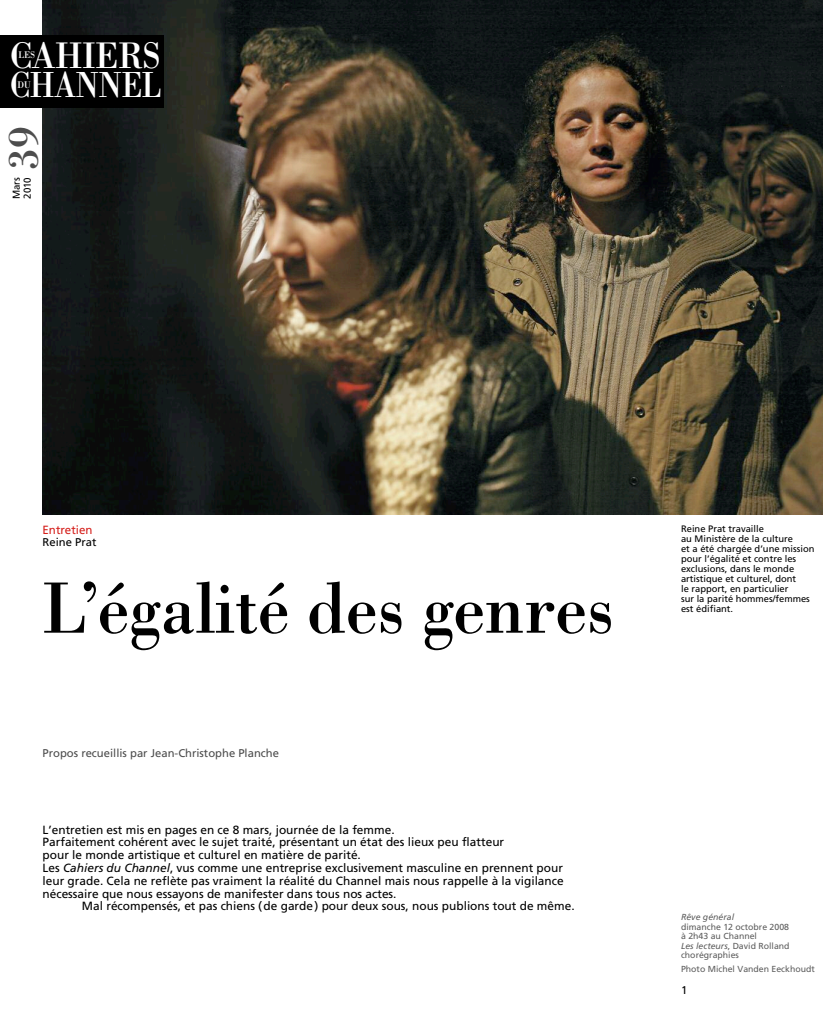
<style>
.page{position:relative;width:839px;height:1026px;background:#fff}
.page>*{position:absolute;margin:0;border:0;box-sizing:border-box;transform-origin:0 0}
.t1{font:75px "Bodoni";letter-spacing:-.005em;color:#000;scale:.95 1}
.t2{font:45px "Bodoni";color:#4d4d4d}
.t3{font:38.12px "Bodoni";letter-spacing:-.02em;color:#fff;scale:.92 1}
.t4{font:37.38px "Bodoni";letter-spacing:-.005em;color:#fff;scale:.85 1}
.t5{font:11.88px/12.8px "Frutiger";color:#000}
.t6{font:11.88px "Frutiger";color:#d51f1b}
.t7{font:11.25px "Frutiger";color:#4d4d4d}
.t8{font:11.25px "Frutiger";color:#000}
.t9{font:10px/10.8px "Frutiger";color:#000}
.t10{font:10px "Bodoni";color:#fff;scale:.92 1}
.t11{font:9.38px/10.1px "Frutiger";color:#000}
.t12{font:8.75px/9.4px "Frutiger";color:#5e5e5e}
.t13{font:italic 8.75px "Frutiger";color:#5e5e5e}
.s1{font-style:italic}
</style>
<div class="page">
<img style="left:43px;top:0;width:779px;height:514px">
<div style="left:0;top:35px;width:164px;height:73px;background:#000"></div>
<h3 class="t3" style="left:10px;top:32px;width:166px">CAHIERS</h3>
<h3 class="t4" style="left:10px;top:62px;width:180px">CHANNEL</h3>
<p class="t10" style="left:18px;top:49px;width:20px">LES</p>
<p class="t10" style="left:17px;top:78px;width:16px">DU</p>
<h2 class="t2" style="left:-4px;top:170px;width:45px;rotate:-90deg">39</h2>
<p class="t9" style="left:11px;top:199px;width:24px;rotate:-90deg">Mars<br>2010</p>
<p class="t6" style="left:43px;top:522px;width:51px">Entretien</p>
<p class="t8" style="left:43px;top:535px;width:55px">Reine Prat</p>
<h1 class="t1" style="left:43px;top:562px;width:603px">L’égalité des genres</h1>
<p class="t7" style="left:43px;top:746px;width:238px">Propos recueillis par Jean-Christophe Planche</p>
<p class="t5" style="left:43px;top:823px;width:522px">L’entretien est mis en pages en ce 8 mars, journée de la femme.<br>Parfaitement cohérent avec le sujet traité, présentant un état des lieux peu flatteur<br>pour le monde artistique et culturel en matière de parité.<br>Les <span class="s1">Cahiers du Channel</span>, vus comme une entreprise exclusivement masculine en prennent pour leur grade. Cela ne reflète pas vraiment la réalité du Channel mais nous rappelle à la vigilance nécessaire que nous essayons de manifester dans tous nos actes.</p>
<p class="t5" style="left:82px;top:899px;width:494px">Mal récompensés, et pas chiens (de garde) pour deux sous, nous publions tout de même.</p>
<p class="t11" style="left:680px;top:523px;width:135px">Reine Prat travaille<br>au Ministère de la culture<br>et a été chargée d’une mission pour l’égalité et contre les exclusions, dans le monde artistique et culturel, dont<br>le rapport, en particulier<br>sur la parité hommes/femmes est édifiant.</p>
<p class="t13" style="left:680px;top:912px;width:54px">Rêve général</p>
<p class="t12" style="left:680px;top:921px;width:110px">dimanche 12 octobre 2008 à 2h43 au Channel<br><span class="s1">Les lecteurs</span>, David Rolland chorégraphies</p>
<p class="t12" style="left:680px;top:964px;width:135px">Photo Michel Vanden Eeckhoudt</p>
<p class="t8" style="left:680px;top:983px;width:8px">1</p>
</div>
